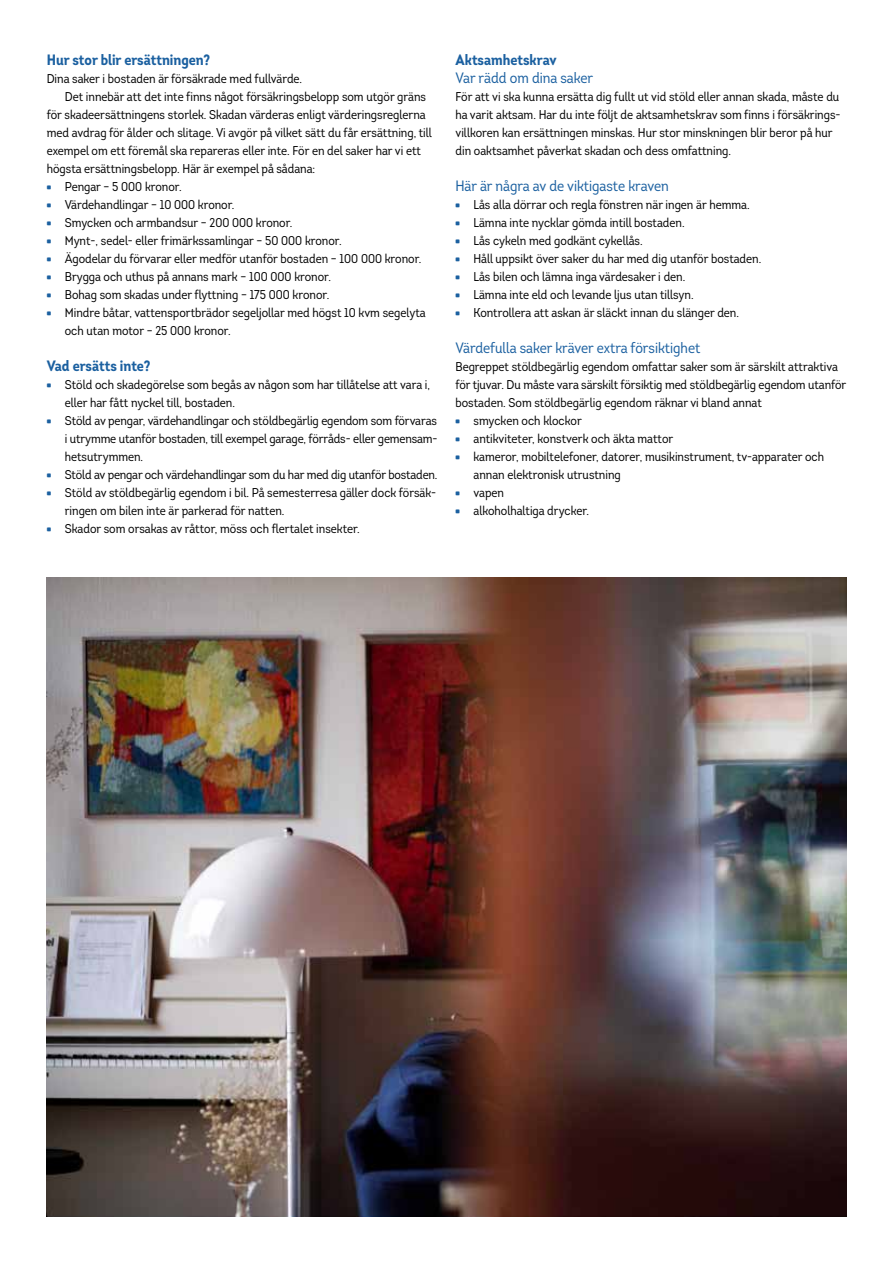
<style>
.page{position:relative;width:893px;height:1263px;background:#fff}
.page>*{position:absolute;margin:0;border:0;box-sizing:border-box;transform-origin:0 0}
.t1{font:15px "Intro Cond";color:#1b60a0}
.t2{font:700 15px "Intro Cond";color:#1b60a0}
.t3{font:12.75px/18px "Intro Cond";color:#000}
.s1{font-family:"LF Rubrik";color:#1b60a0}
</style>
<div class="page">
<img style="left:47px;top:578px;width:799px;height:638px">
<p class="t2" style="left:47px;top:50px;width:165px">Hur stor blir ersättningen?</p>
<p class="t3" style="left:47px;top:69px;width:257px">Dina saker i bostaden är försäkrade med fullvärde.</p>
<p class="t3" style="left:65px;top:87px;width:363px">Det innebär att det inte finns något försäkringsbelopp som utgör gräns</p>
<p class="t3" style="left:47px;top:105px;width:380px">för skadeersättningens storlek. Skadan värderas enligt värderingsreglerna</p>
<p class="t3" style="left:47px;top:123px;width:387px">med avdrag för ålder och slitage. Vi avgör på vilket sätt du får ersättning, till</p>
<p class="t3" style="left:47px;top:141px;width:376px">exempel om ett föremål ska repareras eller inte. För en del saker har vi ett</p>
<p class="t3" style="left:47px;top:159px;width:270px">högsta ersättningsbelopp. Här är exempel på sådana:</p>
<p class="t3" style="left:47px;top:177px;width:136px"><span class="s1">•</span> Pengar – 5 000 kronor.</p>
<p class="t3" style="left:47px;top:195px;width:189px"><span class="s1">•</span> Värdehandlingar – 10 000 kronor.</p>
<p class="t3" style="left:47px;top:213px;width:247px"><span class="s1">•</span> Smycken och armbandsur – 200 000 kronor.</p>
<p class="t3" style="left:47px;top:231px;width:296px"><span class="s1">•</span> Mynt-, sedel- eller frimärkssamlingar – 50 000 kronor.</p>
<p class="t3" style="left:47px;top:249px;width:376px"><span class="s1">•</span> Ägodelar du förvarar eller medför utanför bostaden – 100 000 kronor.</p>
<p class="t3" style="left:47px;top:267px;width:286px"><span class="s1">•</span> Brygga och uthus på annans mark – 100 000 kronor.</p>
<p class="t3" style="left:47px;top:285px;width:284px"><span class="s1">•</span> Bohag som skadas under flyttning – 175 000 kronor.</p>
<p class="t3" style="left:65px;top:303px;width:362px;text-indent:-18px"><span class="s1">•</span> Mindre båtar, vattensportbrädor segeljollar med högst 10 kvm segelyta och utan motor – 25 000 kronor.</p>
<p class="t2" style="left:47px;top:356px;width:105px">Vad ersätts inte?</p>
<p class="t3" style="left:65px;top:375px;width:367px;text-indent:-18px"><span class="s1">•</span> Stöld och skadegörelse som begås av någon som har tillåtelse att vara i, eller har fått nyckel till, bostaden.</p>
<p class="t3" style="left:65px;top:411px;width:374px;text-align:justify;text-indent:-18px"><span class="s1">•</span> Stöld av pengar, värdehandlingar och stöldbegärlig egendom som förvaras i utrymme utanför bostaden, till exempel garage, förråds- eller gemensam&shy;hetsutrymmen.</p>
<p class="t3" style="left:47px;top:465px;width:392px"><span class="s1">•</span> Stöld av pengar och värdehandlingar som du har med dig utanför bostaden.</p>
<p class="t3" style="left:65px;top:483px;width:373px;text-indent:-18px"><span class="s1">•</span> Stöld av stöldbegärlig egendom i bil. På semesterresa gäller dock försäk&shy;ringen om bilen inte är parkerad för natten.</p>
<p class="t3" style="left:47px;top:519px;width:315px"><span class="s1">•</span> Skador som orsakas av råttor, möss och flertalet insekter.</p>
<p class="t2" style="left:455px;top:50px;width:103px">Aktsamhetskrav</p>
<p class="t1" style="left:455px;top:68px;width:139px">Var rädd om dina saker</p>
<p class="t3" style="left:455px;top:87px;width:387px">För att vi ska kunna ersätta dig fullt ut vid stöld eller annan skada, måste du ha varit aktsam. Har du inte följt de aktsamhetskrav som finns i försäkrings&shy;villkoren kan ersättningen minskas. Hur stor minskningen blir beror på hur din oaktsamhet påverkat skadan och dess omfattning.</p>
<p class="t1" style="left:455px;top:176px;width:215px">Här är några av de viktigaste kraven</p>
<p class="t3" style="left:455px;top:195px;width:296px"><span class="s1">•</span> Lås alla dörrar och regla fönstren när ingen är hemma.</p>
<p class="t3" style="left:455px;top:213px;width:231px"><span class="s1">•</span> Lämna inte nycklar gömda intill bostaden.</p>
<p class="t3" style="left:455px;top:231px;width:189px"><span class="s1">•</span> Lås cykeln med godkänt cykellås.</p>
<p class="t3" style="left:455px;top:249px;width:307px"><span class="s1">•</span> Håll uppsikt över saker du har med dig utanför bostaden.</p>
<p class="t3" style="left:455px;top:267px;width:231px"><span class="s1">•</span> Lås bilen och lämna inga värdesaker i den.</p>
<p class="t3" style="left:455px;top:285px;width:240px"><span class="s1">•</span> Lämna inte eld och levande ljus utan tillsyn.</p>
<p class="t3" style="left:455px;top:303px;width:285px"><span class="s1">•</span> Kontrollera att askan är släckt innan du slänger den.</p>
<p class="t1" style="left:455px;top:338px;width:246px">Värdefulla saker kräver extra försiktighet</p>
<p class="t3" style="left:455px;top:357px;width:392px">Begreppet stöldbegärlig egendom omfattar saker som är särskilt attraktiva för tjuvar. Du måste vara särskilt försiktig med stöldbegärlig egendom utanför bostaden. Som stöldbegärlig egendom räknar vi bland annat</p>
<p class="t3" style="left:455px;top:411px;width:128px"><span class="s1">•</span> smycken och klockor</p>
<p class="t3" style="left:455px;top:429px;width:219px"><span class="s1">•</span> antikviteter, konstverk och äkta mattor</p>
<p class="t3" style="left:473px;top:447px;width:352px;text-indent:-18px"><span class="s1">•</span> kameror, mobiltelefoner, datorer, musikinstrument, tv-apparater och annan elektronisk utrustning</p>
<p class="t3" style="left:455px;top:483px;width:50px"><span class="s1">•</span> vapen</p>
<p class="t3" style="left:455px;top:501px;width:135px"><span class="s1">•</span> alkoholhaltiga drycker.</p>
</div>
